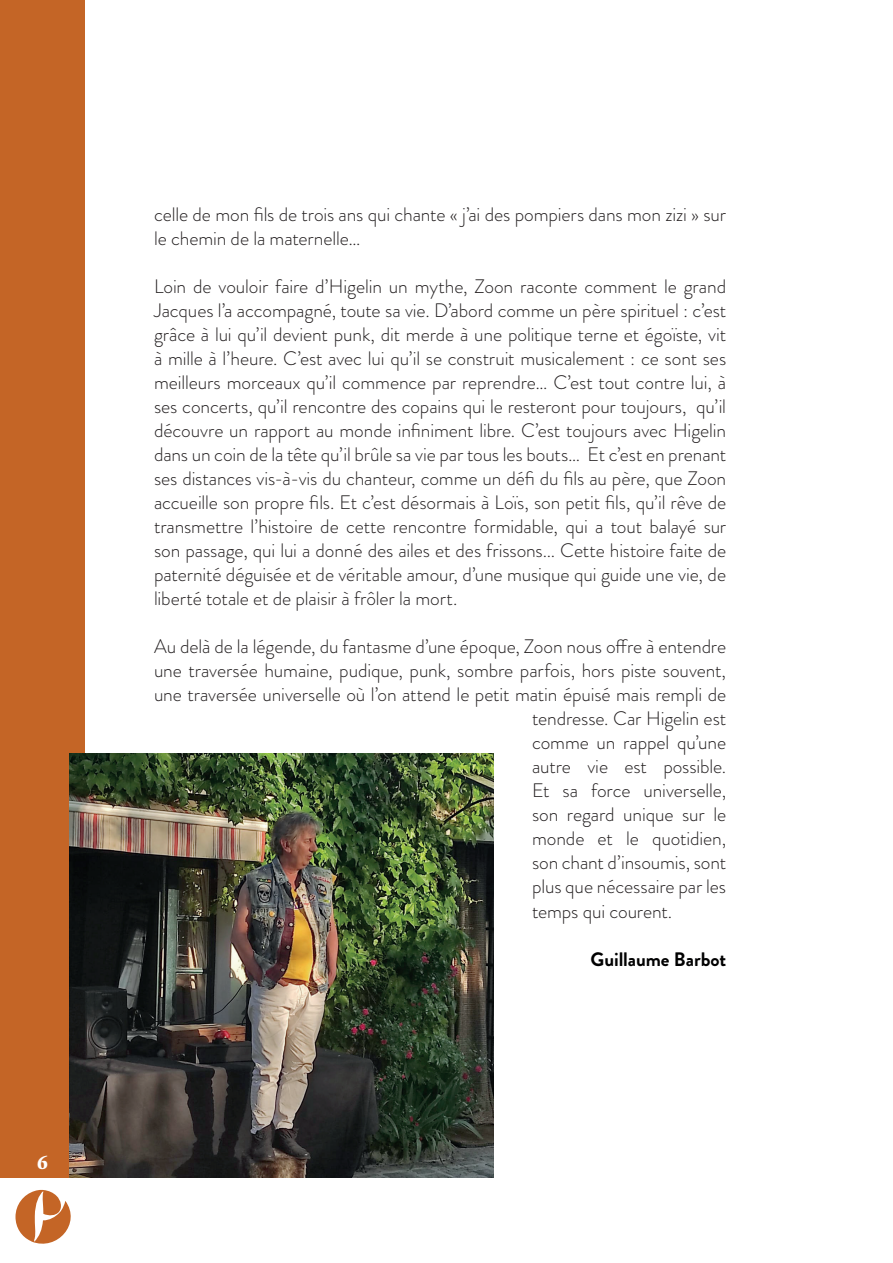
<style>
.page{position:relative;width:893px;height:1263px;background:#fff}
.page>*{position:absolute;margin:0;border:0;box-sizing:border-box;transform-origin:0 0}
.t1{font:300 19.5px/24px "Brandon Grotesque";letter-spacing:-.005em;color:#231f20}
.t2{font:700 19.5px "Brandon Grotesque";letter-spacing:-.005em;color:#000001}
.t3{font:800 18px "Ogg Text";color:#fff}
</style>
<div class="page">
<div style="left:0;top:0;width:85px;height:1178px;background:#c46526"></div>
<svg style="left:15px;top:1190px;width:56px;height:54px"></svg>
<img style="left:69px;top:753px;width:425px;height:425px">
<p class="t3" style="left:37px;top:1151px;width:12px">6</p>
<p class="t1" style="left:154px;top:202px;width:574px">celle de mon fils de trois ans qui chante « j’ai des pompiers dans mon zizi » sur le chemin de la maternelle…</p>
<p class="t1" style="left:154px;top:274px;width:574px;text-align:justify">Loin de vouloir faire d’Higelin un mythe, Zoon raconte comment le grand Jacques l’a accompagné, toute sa vie. D’abord comme un père spirituel : c’est grâce à lui qu’il devient punk, dit merde à une politique terne et égoïste, vit à mille à l’heure. C’est avec lui qu’il se construit musicalement : ce sont ses meilleurs morceaux qu’il commence par reprendre… C’est tout contre lui, à ses concerts, qu’il rencontre des copains qui le resteront pour toujours, qu’il découvre un rapport au monde infiniment libre. C’est toujours avec Higelin dans un coin de la tête qu’il brûle sa vie par tous les bouts… Et c’est en prenant ses distances vis-à-vis du chanteur, comme un défi du fils au père, que Zoon accueille son propre fils. Et c’est désormais à Loïs, son petit fils, qu’il rêve de transmettre l’histoire de cette rencontre formidable, qui a tout balayé sur son passage, qui lui a donné des ailes et des frissons... Cette histoire faite de paternité déguisée et de véritable amour, d’une musique qui guide une vie, de liberté totale et de plaisir à frôler la mort.</p>
<p class="t1" style="left:154px;top:634px;width:574px">Au delà de la légende, du fantasme d’une époque, Zoon nous offre à entendre</p>
<p class="t1" style="left:154px;top:658px;width:574px">une traversée humaine, pudique, punk, sombre parfois, hors piste souvent,</p>
<p class="t1" style="left:154px;top:682px;width:574px">une traversée universelle où l’on attend le petit matin épuisé mais rempli de</p>
<p class="t1" style="left:532px;top:706px;width:196px">tendresse. Car Higelin est</p>
<p class="t1" style="left:532px;top:730px;width:196px">comme un rappel qu’une</p>
<p class="t1" style="left:532px;top:754px;width:196px">autre vie est possible.</p>
<p class="t1" style="left:532px;top:778px;width:196px">Et sa force universelle,</p>
<p class="t1" style="left:532px;top:802px;width:196px">son regard unique sur le</p>
<p class="t1" style="left:532px;top:826px;width:196px">monde et le quotidien,</p>
<p class="t1" style="left:532px;top:850px;width:196px">son chant d’insoumis, sont</p>
<p class="t1" style="left:532px;top:874px;width:196px">plus que nécessaire par les</p>
<p class="t1" style="left:532px;top:899px;width:142px">temps qui courent.</p>
<p class="t2" style="left:590px;top:946px;width:137px">Guillaume Barbot</p>
</div>
